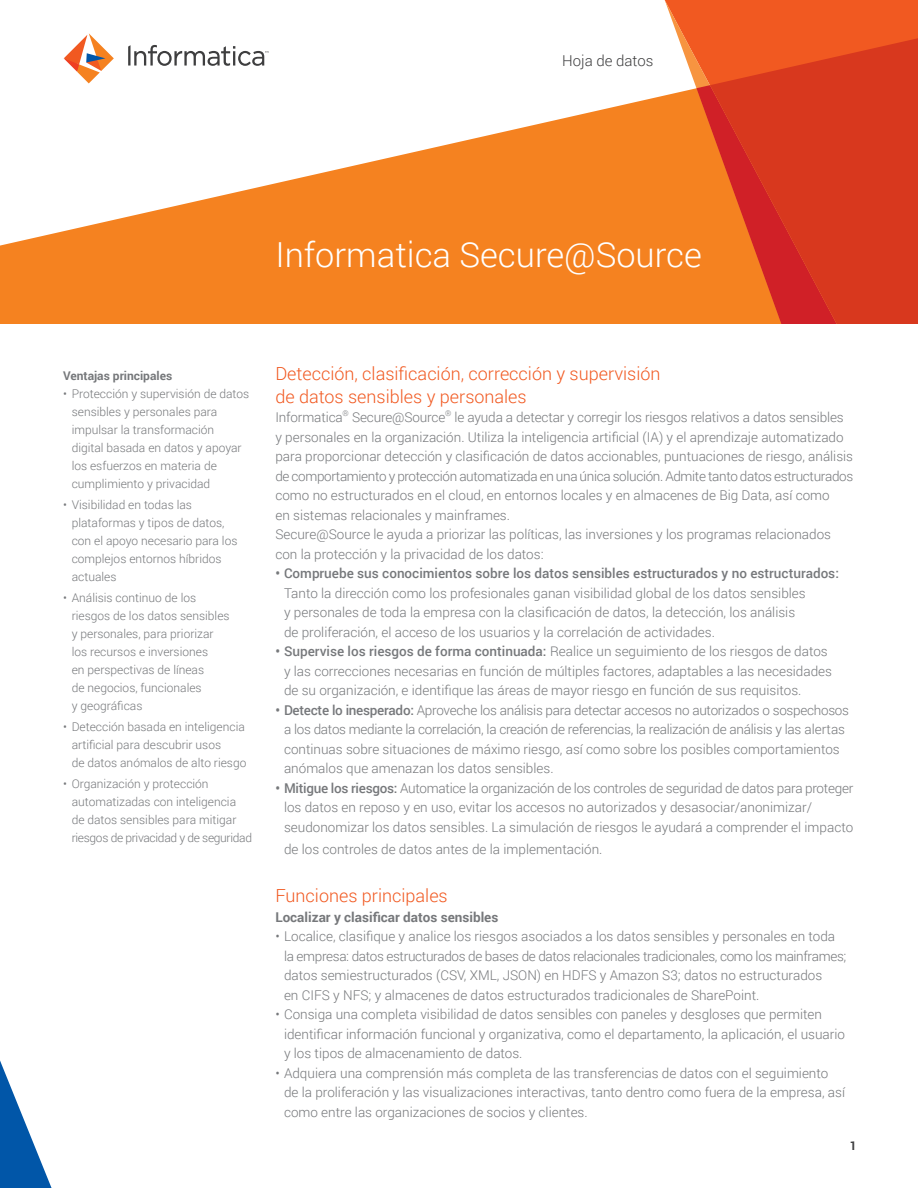
<style>
.page{position:relative;width:918px;height:1188px;background:#fff}
.page>*{position:absolute;margin:0;border:0;box-sizing:border-box;transform-origin:0 0}
._1__Document_Title{font:300 34.5px "Roboto";color:#fff}
._2__Summary_Intro_Hi{font:300 18px/22.5px "Roboto";color:#f15921}
._3__Section_Head{font:300 18px "Roboto";color:#f15921}
.t1{font:300 15px "Roboto";color:#3e3e3f}
._5__Body_Copy{font:300 13.5px/19.5px "Roboto";color:#76787b}
._5__Body_Copy-2{font:300 13.5px/19.5px "Roboto";letter-spacing:-.02em;color:#76787b}
._6__Main_Body_Bullet{font:700 13.5px "Roboto";color:#76787b}
.t2{font:300 12px/18px "Roboto";color:#76787b}
._7a__Sidebar_Head{font:700 12px "Roboto";color:#76787b}
.t3{font:700 12px "Roboto";color:#3e3e3f}
.s1{font-weight:500}
</style>
<div class="page">
<svg style="left:0;top:51px;width:658px;height:273px;fill:#f58220"></svg>
<svg style="left:658px;top:0;width:260px;height:324px;background:#f47b3d"></svg>
<div style="left:837px;top:35px;width:81px;height:289px;background:#d8381e"></div>
<svg style="left:665px;top:0;width:172px;height:324px;background:#f17030"></svg>
<svg style="left:696px;top:85px;width:141px;height:239px;background:#de4820"></svg>
<svg style="left:0;top:1060px;width:52px;height:128px"></svg>
<svg style="left:64px;top:33px;width:50px;height:50px"></svg>
<svg style="left:128px;top:45px;width:140px;height:21px"></svg>
<p class="t1" style="left:562px;top:50px;width:93px">Hoja de datos</p>
<p class="_1__Document_Title" style="left:275px;top:231px;width:428px">Informatica Secure@Source</p>
<p class="_7a__Sidebar_Head" style="left:63px;top:368px;width:111px">Ventajas principales</p>
<p class="t2" style="left:72px;top:385px;width:179px;text-indent:-9px">• Protección y supervisión de datos sensibles y personales para impulsar la transformación<br>digital basada en datos y apoyar los esfuerzos en materia de cumplimiento y privacidad</p>
<p class="t2" style="left:72px;top:496px;width:167px;text-indent:-9px">• Visibilidad en todas las plataformas y tipos de datos, con el apoyo necesario para los complejos entornos híbridos actuales</p>
<p class="t2" style="left:72px;top:589px;width:159px;text-indent:-9px">• Análisis continuo de los riesgos de los datos sensibles y personales, para priorizar los recursos e inversiones<br>en perspectivas de líneas<br>de negocios, funcionales<br>y geográficas</p>
<p class="t2" style="left:72px;top:718px;width:176px;text-indent:-9px">• Detección basada en inteligencia artificial para descubrir usos<br>de datos anómalos de alto riesgo</p>
<p class="t2" style="left:72px;top:775px;width:182px;text-indent:-9px">• Organización y protección automatizadas con inteligencia<br>de datos sensibles para mitigar riesgos de privacidad y de seguridad</p>
<p class="_2__Summary_Intro_Hi" style="left:275px;top:362px;width:387px">Detección, clasificación, corrección y supervisión de datos sensibles y personales</p>
<p class="_5__Body_Copy" style="left:275px;top:407px;width:579px">Informatica<sup>®</sup> Secure@Source<sup>®</sup> le ayuda a detectar y corregir los riesgos relativos a datos sensibles y personales en la organización. Utiliza la inteligencia artificial (IA) y el aprendizaje automatizado para proporcionar detección y clasificación de datos accionables, puntuaciones de riesgo, análisis de comportamiento y protección automatizada en una única solución. Admite tanto datos estructurados como no estructurados en el cloud, en entornos locales y en almacenes de Big Data, así como<br>en sistemas relacionales y mainframes.</p>
<p class="_5__Body_Copy" style="left:275px;top:524px;width:557px">Secure@Source le ayuda a priorizar las políticas, las inversiones y los programas relacionados con la protección y la privacidad de los datos:</p>
<p class="_5__Body_Copy" style="left:284px;top:563px;width:556px;text-indent:-9px"><span class="s1">• Compruebe sus conocimientos sobre los datos sensibles estructurados y no estructurados:<br></span>Tanto la dirección como los profesionales ganan visibilidad global de los datos sensibles<br>y personales de toda la empresa con la clasificación de datos, la detección, los análisis<br>de proliferación, el acceso de los usuarios y la correlación de actividades.</p>
<p class="_5__Body_Copy" style="left:284px;top:641px;width:550px;text-indent:-9px"><span class="s1">• Supervise los riesgos de forma continuada:</span> Realice un seguimiento de los riesgos de datos y las correcciones necesarias en función de múltiples factores, adaptables a las necesidades de su organización, e identifique las áreas de mayor riesgo en función de sus requisitos.</p>
<p class="_5__Body_Copy-2" style="left:284px;top:700px;width:567px;text-indent:-9px"><span class="s1">• Detecte lo inesperado:</span> Aproveche los análisis para detectar accesos no autorizados o sospechosos a los datos mediante la correlación, la creación de referencias, la realización de análisis y las alertas continuas sobre situaciones de máximo riesgo, así como sobre los posibles comportamientos anómalos que amenazan los datos sensibles.</p>
<p class="_5__Body_Copy" style="left:284px;top:778px;width:571px;text-indent:-9px"><span class="s1">• Mitigue los riesgos:</span> Automatice la organización de los controles de seguridad de datos para proteger los datos en reposo y en uso, evitar los accesos no autorizados y desasociar/anonimizar/ seudonomizar los datos sensibles. La simulación de riesgos le ayudará a comprender el impacto</p>
<p class="_5__Body_Copy" style="left:284px;top:839px;width:320px">de los controles de datos antes de la implementación.</p>
<p class="_3__Section_Head" style="left:275px;top:883px;width:174px">Funciones principales</p>
<p class="_6__Main_Body_Bullet" style="left:275px;top:907px;width:224px">Localizar y clasificar datos sensibles</p>
<p class="_5__Body_Copy" style="left:284px;top:926px;width:564px;text-indent:-9px">• Localice, clasifique y analice los riesgos asociados a los datos sensibles y personales en toda la empresa: datos estructurados de bases de datos relacionales tradicionales, como los mainframes; datos semiestructurados (CSV, XML, JSON) en HDFS y Amazon S3; datos no estructurados<br>en CIFS y NFS; y almacenes de datos estructurados tradicionales de SharePoint.</p>
<p class="_5__Body_Copy" style="left:284px;top:1004px;width:563px;text-indent:-9px">• Consiga una completa visibilidad de datos sensibles con paneles y desgloses que permiten identificar información funcional y organizativa, como el departamento, la aplicación, el usuario y los tipos de almacenamiento de datos.</p>
<p class="_5__Body_Copy" style="left:284px;top:1063px;width:563px;text-indent:-9px">• Adquiera una comprensión más completa de las transferencias de datos con el seguimiento de la proliferación y las visualizaciones interactivas, tanto dentro como fuera de la empresa, así como entre las organizaciones de socios y clientes.</p>
<p class="t3" style="left:850px;top:1138px;width:8px">1</p>
</div>
